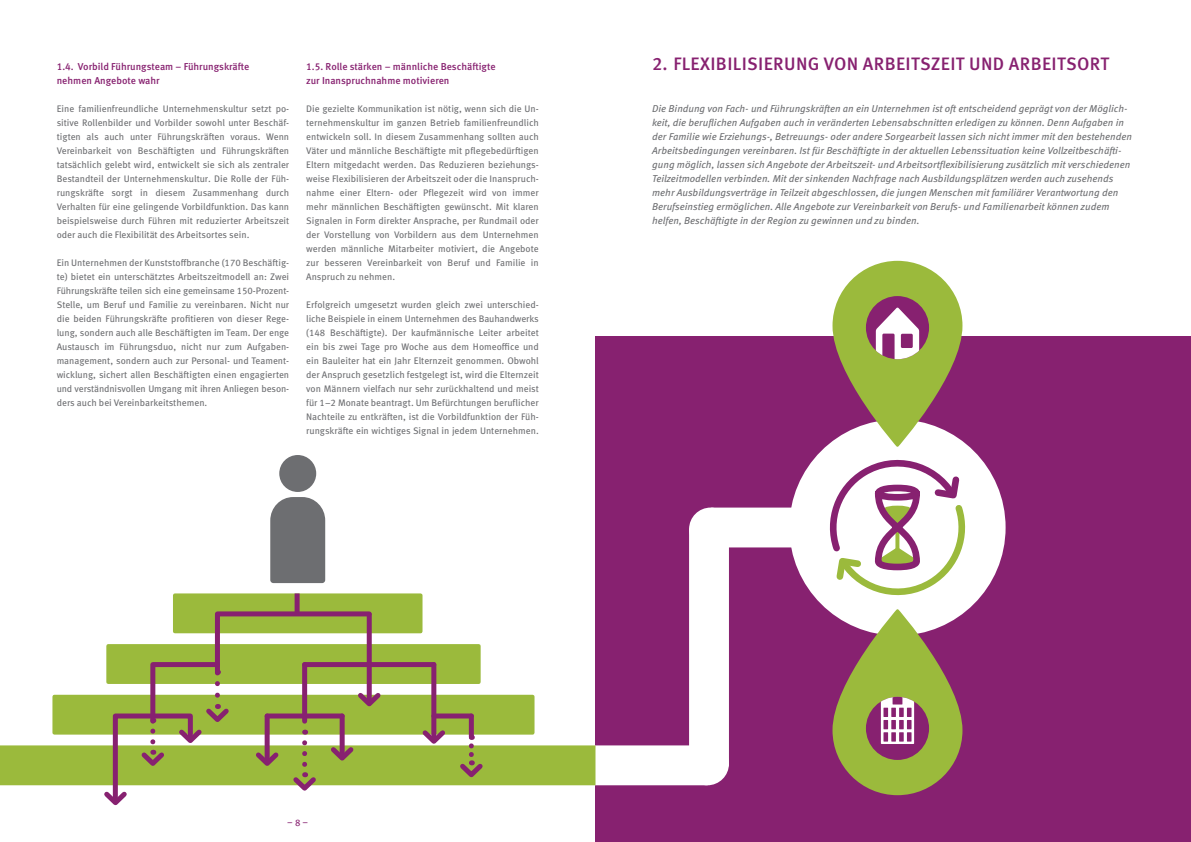
<style>
.page{position:relative;width:1191px;height:842px;background:#fff}
.page>*{position:absolute;margin:0;border:0;box-sizing:border-box;transform-origin:0 0}
.t1{font:500 18px "Meta Pro";letter-spacing:.02em;color:#872170}
.t2{font:italic 10px/14px "Meta Pro";color:#6d6e71}
.t3{font:500 10px/14px "Meta Pro";color:#872170}
.t4{font:9.5px/14px "Meta Pro";color:#6d6e71;text-align:justify}
.t5{font:9.5px "Meta Pro";color:#872170}
</style>
<div class="page">
<div style="left:595px;top:336px;width:596px;height:506px;background:#872170"></div>
<div style="left:175px;top:595px;width:246px;height:36px;background:#9bba3c"></div>
<div style="left:173px;top:593px;width:249px;height:40px;border:4px solid #9bba3c"></div>
<div style="left:593px;top:745px;width:116px;height:40px;background:#fff;border:4px solid #fff"></div>
<div style="left:710px;top:508px;width:109px;height:39px;background:#fff"></div>
<div style="left:689px;top:527px;width:40px;height:240px;background:#fff"></div>
<div style="left:691px;top:509px;width:39px;height:40px;background:#fff;border-radius:50%"></div>
<div style="left:689px;top:508px;width:43px;height:43px;border:4px solid #fff;border-radius:50%"></div>
<div style="left:687px;top:744px;width:40px;height:39px;background:#fff;border-radius:50%"></div>
<div style="left:686px;top:742px;width:43px;height:43px;border:4px solid #fff;border-radius:50%"></div>
<div style="left:294px;top:593px;width:5px;height:22px;background:#872170"></div>
<svg style="left:0;top:609px;width:595px;height:197px"></svg>
<div style="left:267px;top:713px;width:75px;height:5px;background:#872170"></div>
<div style="left:265px;top:716px;width:5px;height:42px;background:#872170"></div>
<div style="left:340px;top:716px;width:5px;height:38px;background:#872170"></div>
<div style="left:367px;top:615px;width:5px;height:84px;background:#872170"></div>
<div style="left:305px;top:662px;width:129px;height:5px;background:#872170"></div>
<div style="left:302px;top:664px;width:5px;height:57px;background:#872170"></div>
<div style="left:431px;top:664px;width:5px;height:74px;background:#872170"></div>
<div style="left:789px;top:419px;width:216px;height:217px;background:#fff;border-radius:50%"></div>
<svg style="left:827px;top:445px;width:139px;height:165px"></svg>
<svg style="left:833px;top:610px;width:128px;height:184px;fill:#9bba3c"></svg>
<div style="left:832px;top:609px;width:130px;height:186px;border:2px solid #9bba3c;border-radius:64px"></div>
<div style="left:866px;top:697px;width:63px;height:63px;background:#872170;border-radius:50%"></div>
<svg style="left:881px;top:697px;width:33px;height:47px"></svg>
<svg style="left:899px;top:732px;width:4px;height:10px"></svg>
<div style="left:891px;top:732px;width:5px;height:10px;background:#872170"></div>
<svg style="left:907px;top:732px;width:4px;height:10px"></svg>
<div style="left:883px;top:732px;width:5px;height:10px;background:#872170"></div>
<div style="left:883px;top:720px;width:5px;height:9px;background:#872170"></div>
<div style="left:883px;top:708px;width:5px;height:9px;background:#872170"></div>
<svg style="left:892px;top:697px;width:19px;height:32px"></svg>
<svg style="left:833px;top:262px;width:128px;height:184px;fill:#9bba3c"></svg>
<div style="left:832px;top:261px;width:130px;height:186px;border:2px solid #9bba3c;border-radius:64px"></div>
<div style="left:866px;top:296px;width:63px;height:63px;background:#872170;border-radius:50%"></div>
<svg style="left:876px;top:307px;width:43px;height:52px"></svg>
<svg style="left:270px;top:497px;width:55px;height:86px;background:#747578"></svg>
<div style="left:279px;top:455px;width:37px;height:37px;background:#6d6e71;border-radius:50%"></div>
<p class="t3" style="left:57px;top:59px;width:194px">1.4. Vorbild Führungsteam – Führungskräfte nehmen Angebote wahr</p>
<p class="t4" style="left:57px;top:101px;width:234px">Eine familienfreundliche Unternehmenskultur setzt po&shy;sitive Rollenbilder und Vorbilder sowohl unter Beschäf&shy;tigten als auch unter Führungskräften voraus. Wenn Vereinbarkeit von Beschäftigten und Führungskräften tatsächlich gelebt wird, entwickelt sie sich als zentraler Bestandteil der Unternehmenskultur. Die Rolle der Füh&shy;rungskräfte sorgt in diesem Zusammenhang durch Verhalten für eine gelingende Vorbildfunktion. Das kann beispielsweise durch Führen mit reduzierter Arbeitszeit oder auch die Flexibilität des Arbeitsortes sein.</p>
<p class="t4" style="left:57px;top:255px;width:234px">Ein Unternehmen der Kunststoffbranche (170 Beschäftig&shy;te) bietet ein unterschätztes Arbeitszeitmodell an: Zwei Führungskräfte teilen sich eine gemeinsame 150-Prozent-Stelle, um Beruf und Familie zu vereinbaren. Nicht nur die beiden Führungskräfte profitieren von dieser Rege&shy;lung, sondern auch alle Beschäftigten im Team. Der enge Austausch im Führungsduo, nicht nur zum Aufgaben&shy;management, sondern auch zur Personal- und Teament&shy;wicklung, sichert allen Beschäftigten einen engagierten und verständnisvollen Umgang mit ihren Anliegen beson&shy;ders auch bei Vereinbarkeitsthemen.</p>
<p class="t3" style="left:306px;top:59px;width:191px">1.5. Rolle stärken – männliche Beschäftigte zur Inanspruchnahme motivieren</p>
<p class="t4" style="left:306px;top:101px;width:234px">Die gezielte Kommunikation ist nötig, wenn sich die Un&shy;ternehmenskultur im ganzen Betrieb familienfreundlich entwickeln soll. In diesem Zusammenhang sollten auch Väter und männliche Beschäftigte mit pflegebedürftigen Eltern mitgedacht werden. Das Reduzieren beziehungs&shy;weise Flexibilisieren der Arbeitszeit oder die Inanspruch&shy;nahme einer Eltern- oder Pflegezeit wird von immer mehr männlichen Beschäftigten gewünscht. Mit klaren Signalen in Form direkter Ansprache, per Rundmail oder der Vorstellung von Vorbildern aus dem Unternehmen werden männliche Mitarbeiter motiviert, die Angebote zur besseren Vereinbarkeit von Beruf und Familie in Anspruch zu nehmen.</p>
<p class="t4" style="left:306px;top:297px;width:234px;text-align:left">Erfolgreich umgesetzt wurden gleich zwei unterschied&shy;liche Beispiele in einem Unternehmen des Bauhandwerks (148 Beschäftigte). Der kaufmännische Leiter arbeitet ein bis zwei Tage pro Woche aus dem Homeoffice und ein Bauleiter hat ein Jahr Elternzeit genommen. Obwohl der Anspruch gesetzlich festgelegt ist, wird die Elternzeit von Männern vielfach nur sehr zurückhaltend und meist für 1–2 Monate beantragt. Um Befürchtungen beruflicher Nachteile zu entkräften, ist die Vorbildfunktion der Füh&shy;rungskräfte ein wichtiges Signal in jedem Unternehmen.</p>
<h1 class="t1" style="left:652px;top:50px;width:458px">2. FLEXIBILISIERUNG VON ARBEITSZEIT UND ARBEITSORT</h1>
<p class="t2" style="left:652px;top:101px;width:481px">Die Bindung von Fach- und Führungskräften an ein Unternehmen ist oft entscheidend geprägt von der Möglich&shy;keit, die beruflichen Aufgaben auch in veränderten Lebensabschnitten erledigen zu können. Denn Aufgaben in der Familie wie Erziehungs-, Betreuungs- oder andere Sorgearbeit lassen sich nicht immer mit den bestehenden Arbeitsbedingungen vereinbaren. Ist für Beschäftigte in der aktuellen Lebenssituation keine Vollzeitbeschäfti&shy;gung möglich, lassen sich Angebote der Arbeitszeit- und Arbeitsortflexibilisierung zusätzlich mit verschiedenen Teilzeitmodellen verbinden. Mit der sinkenden Nachfrage nach Ausbildungsplätzen werden auch zusehends mehr Ausbildungsverträge in Teilzeit abgeschlossen, die jungen Menschen mit familiärer Verantwortung den Berufseinstieg ermöglichen. Alle Angebote zur Vereinbarkeit von Berufs- und Familienarbeit können zudem helfen, Beschäftigte in der Region zu gewinnen und zu binden.</p>
<p class="t5" style="left:287px;top:816px;width:22px">– 8 –</p>
</div>
